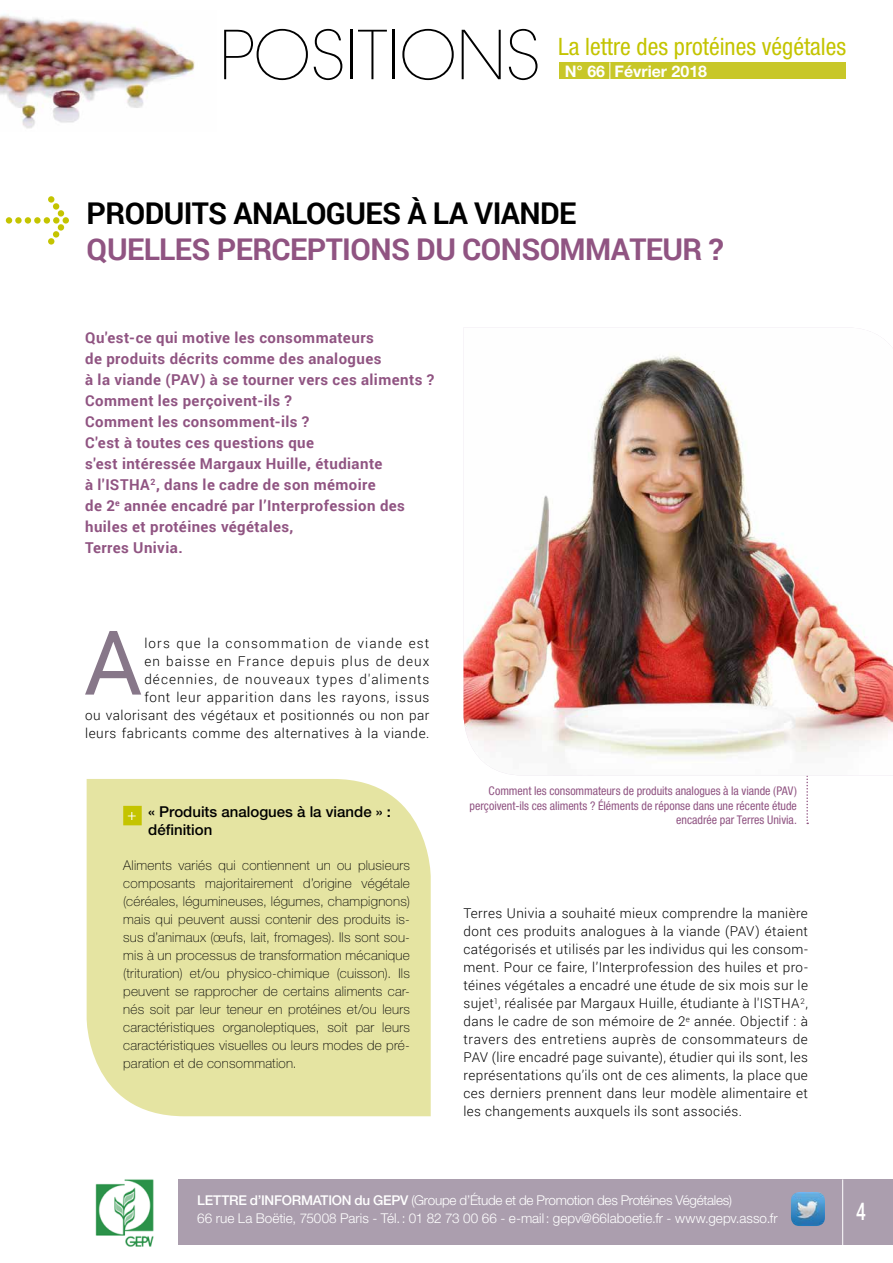
<style>
.page{position:relative;width:893px;height:1263px;background:#fff}
.page>*{position:absolute;margin:0;border:0;box-sizing:border-box;transform-origin:0 0}
.t1{font:89.4px "Roboto";color:#877789}
.t2{font:200 66.75px "ITC Avant Garde Std";color:#000}
.t3{font:700 30px "Roboto";letter-spacing:-.02em;color:#905482}
.t4{font:700 30px "Roboto";letter-spacing:-.02em;color:#000}
.t5{font:condensed 24px "Helvetica Neue LT Std";color:#c4c400}
.t6{font:500 24px "Roboto";color:#fff;scale:.71 1}
.t7{font:700 15.9px "Helvetica Neue LT Std";color:#fff}
.t8{font:700 15px/21px "Roboto";letter-spacing:.025em;color:#905482}
.t9{font:500 15px/18px "Helvetica Neue LT Std";color:#000}
.t10{font:300 13.5px/18px "Roboto";letter-spacing:.05em;color:#000;text-align:right}
.t11{font:100 13.5px/18px "Helvetica Neue LT Std";letter-spacing:.02em;color:#000;text-align:justify}
.t12{font:300 13.5px/18px "Helvetica Neue LT Std";letter-spacing:-.015em;color:#fff}
.t13{font:condensed 12px/14.4px "Helvetica Neue LT Std";color:#905482;text-align:right}
.s1{font-family:"Myriad Pro";font-weight:400;color:#fff}
.s2{font-weight:500}
</style>
<div class="page">
<div style="left:559px;top:62px;width:287px;height:17px;background:#c8c728"></div>
<svg style="left:610px;top:62px;width:1px;height:17px"></svg>
<img style="left:0;top:14px;width:195px;height:115px">
<div style="left:179px;top:1179px;width:714px;height:66px;background:#ab9eae"></div>
<hr style="left:842px;top:1179px;width:1px;height:84px;background:#fff">
<img style="left:791px;top:1192px;width:34px;height:34px">
<img style="left:95px;top:1179px;width:59px;height:67px">
<svg style="left:6px;top:196px;width:63px;height:49px"></svg>
<svg style="left:806px;top:775px;width:2px;height:49px"></svg>
<img style="left:463px;top:327px;width:430px;height:448px">
<div style="left:87px;top:779px;width:344px;height:337px;background:#e5e4a2"></div>
<div style="left:123px;top:806px;width:19px;height:19px;background:#c4c400"></div>
<h2 class="t2" style="left:220px;top:16px;width:322px">POSITIONS</h2>
<h3 class="t5" style="left:558px;top:32px;width:290px">La lettre des protéines végétales</h3>
<p class="t7" style="left:565px;top:62px;width:144px">N° 66 Février 2018</p>
<h3 class="t4" style="left:87px;top:192px;width:491px">PRODUITS ANALOGUES À LA VIANDE</h3>
<h3 class="t3" style="left:87px;top:228px;width:638px">QUELLES PERCEPTIONS DU CONSOMMATEUR ?</h3>
<p class="t8" style="left:85px;top:327px;width:350px">Qu'est-ce qui motive les consommateurs<br>de produits décrits comme des analogues<br>à la viande (PAV) à se tourner vers ces aliments ?<br>Comment les perçoivent-ils ?<br>Comment les consomment-ils ?<br>C'est à toutes ces questions que<br>s'est intéressée Margaux Huille, étudiante<br>à l'ISTHA<sup>2</sup>, dans le cadre de son mémoire<br>de 2<sup>e</sup> année encadré par l’Interprofession des huiles et protéines végétales,<br>Terres Univia.</p>
<h1 class="t1" style="left:84px;top:600px;width:59px">A</h1>
<p class="t10" style="left:85px;top:634px;width:346px">lors que la consommation de viande est<br>en baisse en France depuis plus de deux décennies, de nouveaux types d'aliments<br>font leur apparition dans les rayons, issus<br>ou valorisant des végétaux et positionnés ou non par leurs fabricants comme des alternatives à la viande.</p>
<p class="t9" style="left:148px;top:802px;width:244px;text-indent:-21px"><span class="s1">+</span> « Produits analogues à la viande » : définition</p>
<p class="t11" style="left:123px;top:856px;width:288px">Aliments variés qui contiennent un ou plusieurs composants majoritairement d’origine végétale (céréales, légumineuses, légumes, champignons) mais qui peuvent aussi contenir des produits is&shy;sus d’animaux (œufs, lait, fromages). Ils sont sou&shy;mis à un processus de transformation mécanique (trituration) et/ou physico-chimique (cuisson). Ils peuvent se rapprocher de certains aliments car&shy;nés soit par leur teneur en protéines et/ou leurs caractéristiques organoleptiques, soit par leurs caractéristiques visuelles ou leurs modes de pré&shy;paration et de consommation.</p>
<p class="t13" style="left:469px;top:784px;width:329px">Comment les consommateurs de produits analogues à la viande (PAV) perçoivent-ils ces aliments ? Éléments de réponse dans une récente étude encadrée par Terres Univia.</p>
<p class="t10" style="left:463px;top:904px;width:346px;text-align:justify">Terres Univia a souhaité mieux comprendre la manière dont ces produits analogues à la viande (PAV) étaient catégorisés et utilisés par les individus qui les consom&shy;ment. Pour ce faire, l’Interprofession des huiles et pro&shy;téines végétales a encadré une étude de six mois sur le sujet<sup>1</sup>, réalisée par Margaux Huille, étudiante à l'ISTHA<sup>2</sup>, dans le cadre de son mémoire de 2<sup>e</sup> année. Objectif : à travers des entretiens auprès de consommateurs de PAV (lire encadré page suivante), étudier qui ils sont, les représentations qu’ils ont de ces aliments, la place que ces derniers prennent dans leur modèle alimentaire et les changements auxquels ils sont associés.</p>
<p class="t12" style="left:197px;top:1191px;width:582px"><span class="s2">LETTRE d’INFORMATION du GEPV</span> (Groupe d’Étude et de Promotion des Protéines Végétales)<br>66 rue La Boëtie, 75008 Paris - Tél.: 01 82 73 00 66 - e-mail: gepv@66laboetie.fr - www.gepv.asso.fr</p>
<h3 class="t6" style="left:856px;top:1195px;width:15px">4</h3>
</div>
